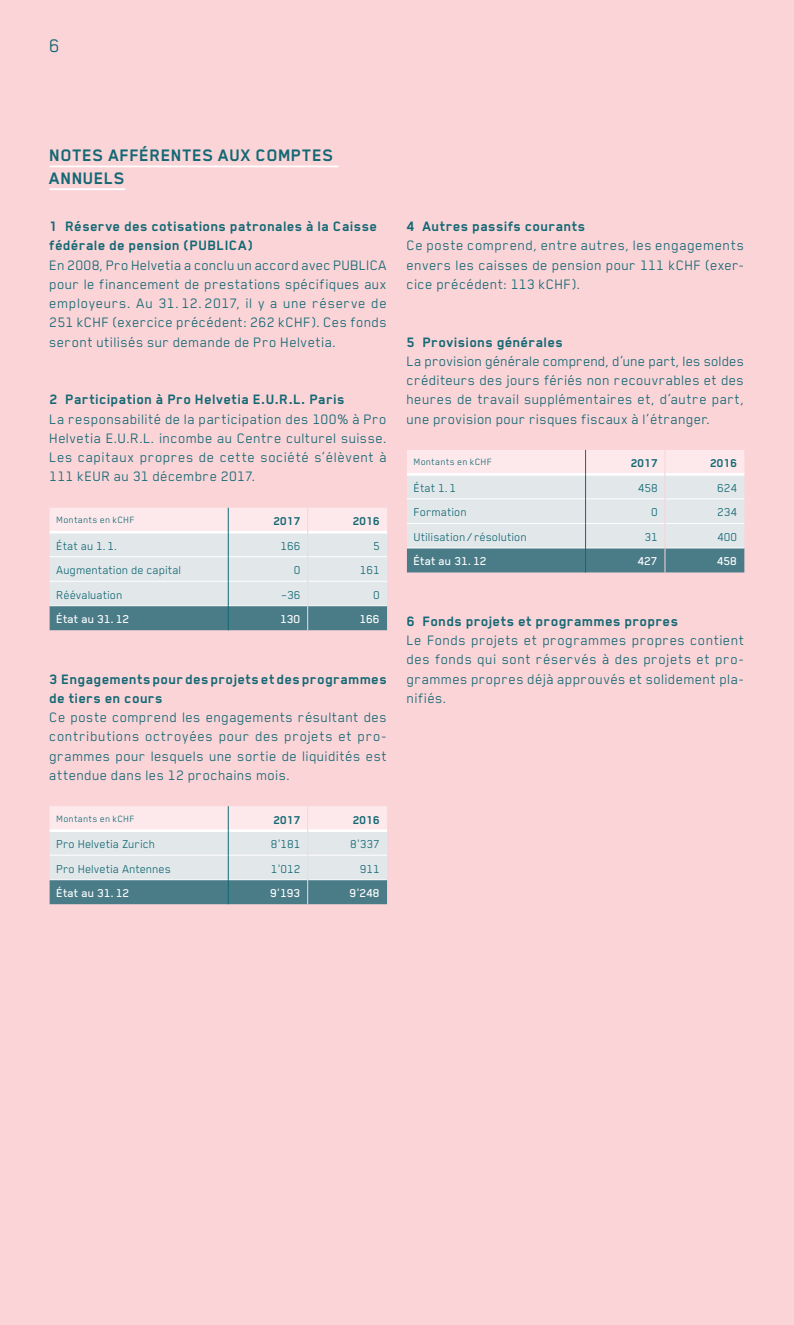
<style>
.page{position:relative;width:794px;height:1325px;background:#fff}
.page>*{position:absolute;margin:0;border:0;box-sizing:border-box;transform-origin:0 0}
.t1{font:21px "B Pro Helvetia Book";color:#126873}
.t2{font:19.25px/22.8px "B Pro Helvetia Bold";letter-spacing:.02em;color:#126873}
.t3{font:15.75px/19.2px "B Pro Helvetia Book";letter-spacing:.02em;color:#126873;text-align:justify}
.t4{font:15.75px/19.2px "B Pro Helvetia Bold";letter-spacing:.02em;color:#126873}
.t5{font:13.12px "B Pro Helvetia Book";color:#126873}
.t6{font:13.12px "B Pro Helvetia Medium";color:#fff}
.t7{font:13.12px "B Pro Helvetia Bold";color:#126873}
.t8{font:10.5px "B Pro Helvetia Book";letter-spacing:.03em;color:#126873}
</style>
<div class="page">
<div style="left:0;top:0;width:794px;height:1324px;background:#fbd4d8"></div>
<hr style="left:50px;top:165px;width:288px;height:2px;background:#fff">
<hr style="left:50px;top:188px;width:75px;height:2px;background:#fff">
<svg style="left:50px;top:507px;width:337px;height:123px"></svg>
<svg style="left:50px;top:806px;width:337px;height:98px"></svg>
<svg style="left:407px;top:450px;width:337px;height:122px"></svg>
<h1 class="t1" style="left:50px;top:35px;width:12px">6</h1>
<p class="t2" style="left:50px;top:144px;width:286px">NOTES AFFÉRENTES AUX COMPTES<br>ANNUELS</p>
<p class="t4" style="left:50px;top:216px;width:329px">1 Réserve des cotisations patronales à la Caisse fédérale de pension (PUBLICA)</p>
<p class="t3" style="left:50px;top:255px;width:339px">En 2008, Pro Helvetia a conclu un accord avec PUBLICA pour le financement de prestations spécifiques aux employeurs. Au 31. 12. 2017, il y a une réserve de 251 kCHF (exercice précédent: 262 kCHF). Ces fonds seront utilisés sur demande de Pro Helvetia.</p>
<p class="t4" style="left:50px;top:390px;width:297px">2 Participation à Pro Helvetia E.U.R.L. Paris</p>
<p class="t3" style="left:50px;top:409px;width:339px">La responsabilité de la participation des 100% à Pro Helvetia E.U.R.L. incombe au Centre culturel suisse.<br>Les capitaux propres de cette société s’élèvent à 111 kEUR au 31 décembre 2017.</p>
<p class="t8" style="left:57px;top:514px;width:80px">Montants en kCHF</p>
<p class="t7" style="left:273px;top:514px;width:29px">2017</p>
<p class="t7" style="left:353px;top:514px;width:29px">2016</p>
<p class="t5" style="left:57px;top:538px;width:62px">État au 1.1.</p>
<p class="t5" style="left:281px;top:538px;width:21px">166</p>
<p class="t5" style="left:373px;top:538px;width:8px">5</p>
<p class="t5" style="left:57px;top:563px;width:126px">Augmentation de capital</p>
<p class="t5" style="left:294px;top:563px;width:8px">0</p>
<p class="t5" style="left:360px;top:563px;width:21px">161</p>
<p class="t5" style="left:57px;top:587px;width:68px">Réévaluation</p>
<p class="t5" style="left:281px;top:587px;width:21px">–36</p>
<p class="t5" style="left:373px;top:587px;width:8px">0</p>
<p class="t6" style="left:57px;top:612px;width:75px">État au 31.12</p>
<p class="t6" style="left:280px;top:612px;width:22px">130</p>
<p class="t6" style="left:360px;top:612px;width:22px">166</p>
<p class="t4" style="left:50px;top:669px;width:339px">3 Engagements pour des projets et des programmes de tiers en cours</p>
<p class="t3" style="left:50px;top:707px;width:339px">Ce poste comprend les engagements résultant des contributions octroyées pour des projets et pro&shy;grammes pour lesquels une sortie de liquidités est attendue dans les 12 prochains mois.</p>
<p class="t8" style="left:57px;top:812px;width:80px">Montants en kCHF</p>
<p class="t7" style="left:273px;top:812px;width:29px">2017</p>
<p class="t7" style="left:353px;top:812px;width:29px">2016</p>
<p class="t5" style="left:57px;top:837px;width:100px">Pro Helvetia Zurich</p>
<p class="t5" style="left:271px;top:837px;width:31px">8'181</p>
<p class="t5" style="left:350px;top:837px;width:31px">8'337</p>
<p class="t5" style="left:57px;top:861px;width:116px">Pro Helvetia Antennes</p>
<p class="t5" style="left:271px;top:861px;width:31px">1'012</p>
<p class="t5" style="left:360px;top:861px;width:21px">911</p>
<p class="t6" style="left:57px;top:886px;width:75px">État au 31.12</p>
<p class="t6" style="left:270px;top:886px;width:32px">9'193</p>
<p class="t6" style="left:350px;top:886px;width:32px">9'248</p>
<p class="t4" style="left:407px;top:216px;width:180px">4 Autres passifs courants</p>
<p class="t3" style="left:407px;top:235px;width:339px">Ce poste comprend, entre autres, les engagements envers les caisses de pension pour 111 kCHF (exer&shy;cice précédent: 113 kCHF).</p>
<p class="t4" style="left:407px;top:332px;width:158px">5 Provisions générales</p>
<p class="t3" style="left:407px;top:351px;width:339px">La provision générale comprend, d’une part, les soldes créditeurs des jours fériés non recouvrables et des heures de travail supplémentaires et, d’autre part, une provision pour risques fiscaux à l’étranger.</p>
<p class="t8" style="left:414px;top:456px;width:80px">Montants en kCHF</p>
<p class="t7" style="left:630px;top:456px;width:29px">2017</p>
<p class="t7" style="left:710px;top:456px;width:29px">2016</p>
<p class="t5" style="left:414px;top:481px;width:44px">État 1.1</p>
<p class="t5" style="left:638px;top:481px;width:21px">458</p>
<p class="t5" style="left:717px;top:481px;width:21px">624</p>
<p class="t5" style="left:414px;top:505px;width:55px">Formation</p>
<p class="t5" style="left:651px;top:505px;width:8px">0</p>
<p class="t5" style="left:717px;top:505px;width:21px">234</p>
<p class="t5" style="left:414px;top:530px;width:115px">Utilisation / résolution</p>
<p class="t5" style="left:644px;top:530px;width:15px">31</p>
<p class="t5" style="left:717px;top:530px;width:21px">400</p>
<p class="t6" style="left:414px;top:554px;width:75px">État au 31.12</p>
<p class="t6" style="left:637px;top:554px;width:22px">427</p>
<p class="t6" style="left:717px;top:554px;width:22px">458</p>
<p class="t4" style="left:407px;top:611px;width:273px">6 Fonds projets et programmes propres</p>
<p class="t3" style="left:407px;top:630px;width:339px">Le Fonds projets et programmes propres contient des fonds qui sont réservés à des projets et pro&shy;grammes propres déjà approuvés et solidement pla&shy;nifiés.</p>
</div>
